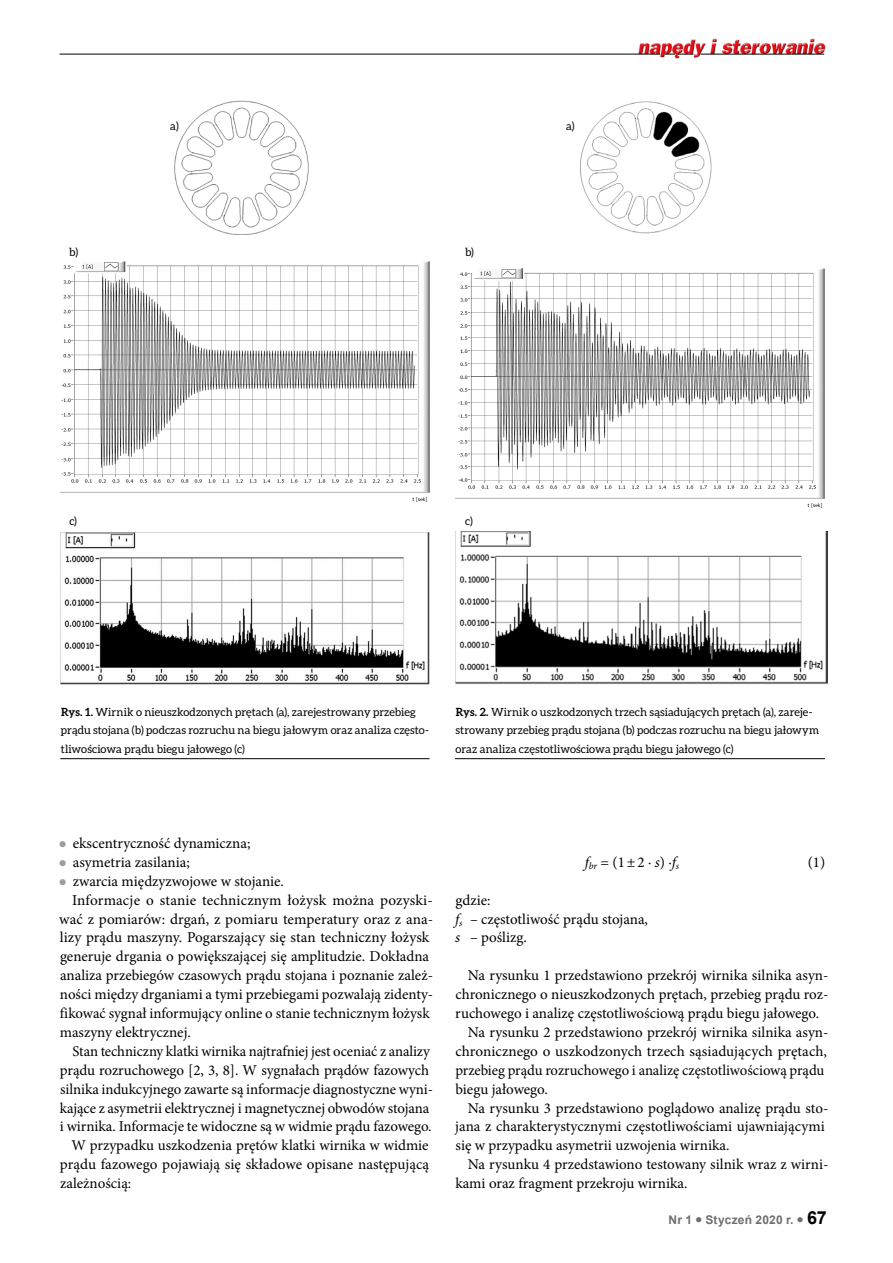
<style>
.page{position:relative;width:893px;height:1263px;background:#fff}
.page>*{position:absolute;margin:0;border:0;box-sizing:border-box;transform-origin:0 0}
.t1{font:15px/18.9px "Minion Pro";color:#000}
.t2{font:700 12px "Arial";letter-spacing:.015em;color:#706f6f}
.t3{font:11.25px/18.9px "Aleo";letter-spacing:.005em;color:#000}
.s1{font-weight:700}
.s2{font-style:italic}
.s3{font-size:18px;color:#000}
</style>
<div class="page">
<img style="left:636px;top:38px;width:190px;height:21px">
<hr style="left:60px;top:54px;width:600px;height:1px;background:#000">
<svg style="left:665px;top:54px;width:28px;height:1px"></svg>
<hr style="left:700px;top:54px;width:124px;height:1px;background:#000">
<img style="left:580px;top:101px;width:132px;height:133px">
<hr style="left:60px;top:758px;width:369px;height:1px;background:#000">
<hr style="left:455px;top:758px;width:370px;height:1px;background:#000">
<img style="left:174px;top:100px;width:135px;height:135px">
<img style="left:60px;top:261px;width:369px;height:241px">
<img style="left:60px;top:532px;width:369px;height:153px">
<img style="left:455px;top:268px;width:370px;height:240px">
<img style="left:455px;top:531px;width:372px;height:154px">
<p class="t3" style="left:170px;top:116px;width:10px">a)</p>
<p class="t3" style="left:566px;top:116px;width:10px">a)</p>
<p class="t3" style="left:69px;top:242px;width:10px">b)</p>
<p class="t3" style="left:465px;top:242px;width:10px">b)</p>
<p class="t3" style="left:69px;top:511px;width:9px">c)</p>
<p class="t3" style="left:465px;top:511px;width:9px">c)</p>
<p class="t3" style="left:61px;top:702px;width:369px"><span class="s1">Rys. 1.</span> Wirnik o nieuszkodzonych prętach (a), zarejestrowany przebieg prądu stojana (b) podczas rozruchu na biegu jałowym oraz analiza często&shy;tliwościowa prądu biegu jałowego (c)</p>
<p class="t3" style="left:455px;top:702px;width:365px"><span class="s1">Rys. 2.</span> Wirnik o uszkodzonych trzech sąsiadujących prętach (a), zareje&shy;strowany przebieg prądu stojana (b) podczas rozruchu na biegu jałowym oraz analiza częstotliwościowa prądu biegu jałowego (c)</p>
<p class="t1" style="left:73px;top:834px;width:179px">ekscentryczność dynamiczna;</p>
<p class="t1" style="left:73px;top:853px;width:118px">asymetria zasilania;</p>
<p class="t1" style="left:73px;top:871px;width:213px">zwarcia międzyzwojowe w stojanie.</p>
<p class="t1" style="left:72px;top:890px;width:362px">Informacje o stanie technicznym łożysk można pozyski-</p>
<p class="t1" style="left:59px;top:909px;width:375px">wać z pomiarów: drgań, z pomiaru temperatury oraz z ana-</p>
<p class="t1" style="left:60px;top:928px;width:371px">lizy prądu maszyny. Pogarszający się stan techniczny łożysk</p>
<p class="t1" style="left:60px;top:947px;width:370px">generuje drgania o powiększającej się amplitudzie. Dokładna</p>
<p class="t1" style="left:60px;top:966px;width:374px">analiza przebiegów czasowych prądu stojana i poznanie zależ-</p>
<p class="t1" style="left:60px;top:985px;width:375px">ności między drganiami a tymi przebiegami pozwalają zidenty-</p>
<p class="t1" style="left:60px;top:1004px;width:372px">fikować sygnał informujący online o stanie technicznym łożysk</p>
<p class="t1" style="left:60px;top:1023px;width:133px">maszyny elektrycznej.</p>
<p class="t1" style="left:73px;top:1042px;width:359px">Stan techniczny klatki wirnika najtrafniej jest oceniać z analizy</p>
<p class="t1" style="left:60px;top:1060px;width:371px">prądu rozruchowego [2, 3, 8]. W sygnałach prądów fazowych</p>
<p class="t1" style="left:60px;top:1079px;width:374px">silnika indukcyjnego zawarte są informacje diagnostyczne wyni-</p>
<p class="t1" style="left:60px;top:1098px;width:371px">kające z asymetrii elektrycznej i magnetycznej obwodów stojana</p>
<p class="t1" style="left:60px;top:1117px;width:373px">i wirnika. Informacje te widoczne są w widmie prądu fazowego.</p>
<p class="t1" style="left:71px;top:1136px;width:359px">W przypadku uszkodzenia prętów klatki wirnika w widmie</p>
<p class="t1" style="left:60px;top:1155px;width:371px">prądu fazowego pojawiają się składowe opisane następującą</p>
<p class="t1" style="left:60px;top:1174px;width:73px">zależnością:</p>
<p class="t1" style="left:585px;top:853px;width:96px"><span class="s2">f</span><sub>br</sub> = (1±2 ∙ <span class="s2">s</span>) ∙<span class="s2">f</span><sub>s</sub></p>
<p class="t1" style="left:808px;top:853px;width:19px">(1)</p>
<p class="t1" style="left:455px;top:890px;width:194px">gdzie:<br><span class="s2">f</span><sub>s</sub> – częstotliwość prądu stojana, <span class="s2">s</span> – poślizg.</p>
<p class="t1" style="left:468px;top:966px;width:362px">Na rysunku 1 przedstawiono przekrój wirnika silnika asyn-</p>
<p class="t1" style="left:455px;top:985px;width:375px">chronicznego o nieuszkodzonych prętach, przebieg prądu roz-</p>
<p class="t1" style="left:455px;top:1004px;width:365px">ruchowego i analizę częstotliwościową prądu biegu jałowego.</p>
<p class="t1" style="left:468px;top:1023px;width:362px">Na rysunku 2 przedstawiono przekrój wirnika silnika asyn-</p>
<p class="t1" style="left:455px;top:1042px;width:373px">chronicznego o uszkodzonych trzech sąsiadujących prętach,</p>
<p class="t1" style="left:455px;top:1060px;width:371px">przebieg prądu rozruchowego i analizę częstotliwościową prądu</p>
<p class="t1" style="left:455px;top:1079px;width:94px">biegu jałowego.</p>
<p class="t1" style="left:468px;top:1098px;width:362px">Na rysunku 3 przedstawiono poglądowo analizę prądu sto-</p>
<p class="t1" style="left:455px;top:1117px;width:371px">jana z charakterystycznymi częstotliwościami ujawniającymi</p>
<p class="t1" style="left:456px;top:1136px;width:276px">się w przypadku asymetrii uzwojenia wirnika.</p>
<p class="t1" style="left:468px;top:1155px;width:362px">Na rysunku 4 przedstawiono testowany silnik wraz z wirni-</p>
<p class="t1" style="left:455px;top:1174px;width:234px">kami oraz fragment przekroju wirnika.</p>
<p class="t2" style="left:668px;top:1212px;width:160px">Nr 1 ● Styczeń 2020 r. ● <span class="s3">67</span></p>
</div>
